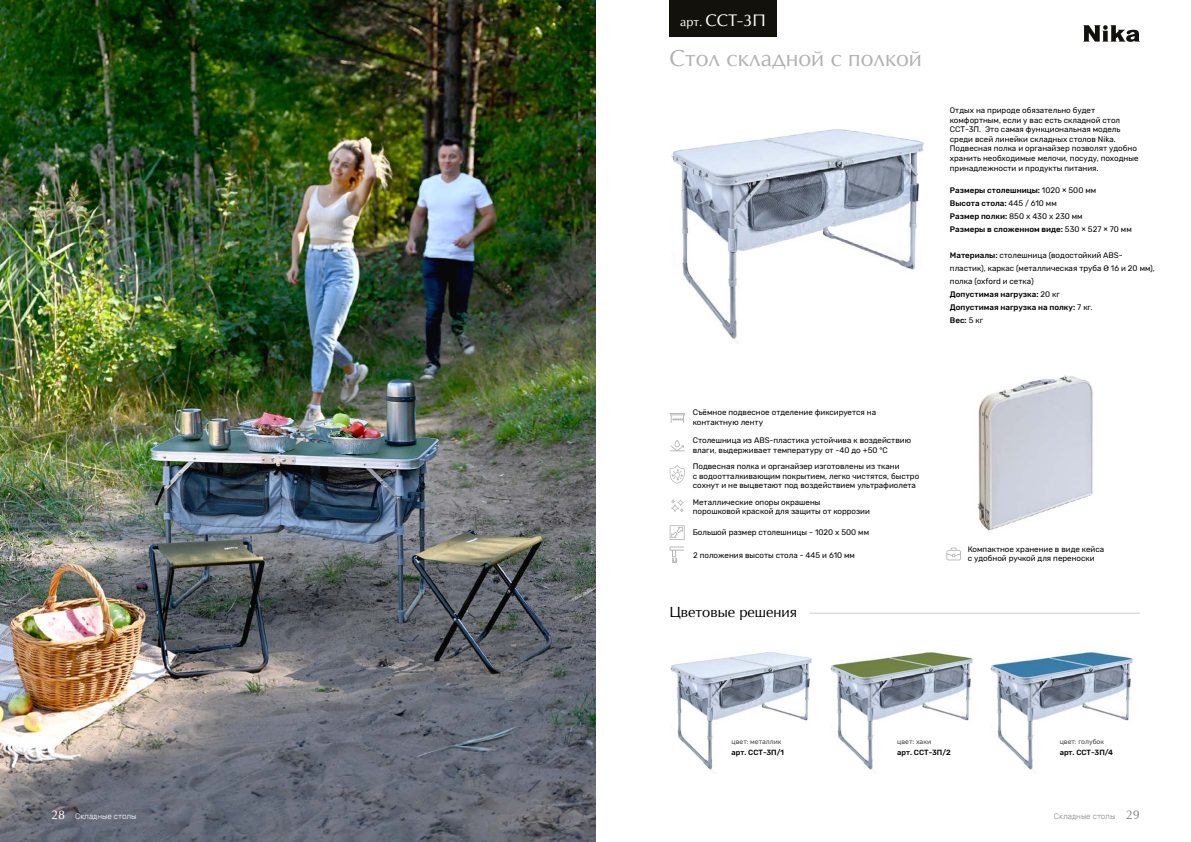
<style>
.page{position:relative;width:1191px;height:842px;background:#fff}
.page>*{position:absolute;margin:0;border:0;box-sizing:border-box;transform-origin:0 0}
.t1{font:22px "Opium New C";color:#b3b2b2}
.t2{font:16px "Opium New";color:#fff}
.t3{font:14px "Opium New C";color:#000}
.t4{font:8px/9.6px "Rubik";color:#000}
.t5{font:500 8px/13px "Rubik";color:#000}
.t6{font:300 8px "Rubik";color:#fff}
.t7{font:300 8px "Rubik";color:#878787}
.t8{font:500 7.5px "Rubik";color:#000}
.t9{font:6.8px "Rubik";color:#454444}
.s1{font-size:12px}
.s2{font-weight:400}
.s3{font-weight:500}
.s4{font-family:"Opium New C";font-weight:400;font-size:12px}
</style>
<div class="page">
<img style="left:0;top:0;width:595px;height:842px">
<img style="left:670px;top:652px;width:142px;height:119px">
<img style="left:990px;top:652px;width:142px;height:119px">
<img style="left:830px;top:652px;width:142px;height:119px">
<img style="left:671px;top:130px;width:252px;height:210px">
<img style="left:978px;top:375px;width:115px;height:156px">
<svg style="left:1083px;top:25px;width:57px;height:17px"></svg>
<div style="left:669px;top:0;width:107px;height:37px;background:#12110c"></div>
<hr style="left:809px;top:613px;width:331px;height:1px;background:#000">
<svg style="left:669px;top:440px;width:15px;height:11px"></svg>
<svg style="left:669px;top:465px;width:15px;height:19px"></svg>
<svg style="left:669px;top:525px;width:15px;height:15px"></svg>
<svg style="left:669px;top:546px;width:15px;height:17px"></svg>
<svg style="left:671px;top:499px;width:13px;height:13px"></svg>
<svg style="left:946px;top:547px;width:15px;height:13px"></svg>
<svg style="left:670px;top:413px;width:15px;height:10px"></svg>
<h2 class="t2" style="left:680px;top:11px;width:87px"><span class="s1">арт.</span> ССТ-3П</h2>
<h1 class="t1" style="left:669px;top:44px;width:254px">Стол складной с полкой</h1>
<p class="t4" style="left:950px;top:106px;width:190px">Отдых на природе обязательно будет комфортным, если у вас есть складной стол ССТ-3П. Это самая функциональная модель среди всей линейки складных столов Nika.<br>Подвесная полка и органайзер позволят удобно хранить необходимые мелочи, посуду, походные принадлежности и продукты питания.</p>
<p class="t5" style="left:950px;top:184px;width:183px">Размеры столешницы: <span class="s2">1020 × 500 мм<br></span>Высота стола: <span class="s2">445 / 610 мм<br></span>Размер полки: <span class="s2">850 х 430 х 230 мм<br></span>Размеры в сложенном виде: <span class="s2">530 × 527 × 70 мм</span></p>
<p class="t4" style="left:950px;top:249px;width:206px;line-height:13px"><span class="s3">Материалы:</span> столешница (водостойкий ABS&shy;пластик), каркас (металлическая труба Ø 16 и 20 мм), полка (oxford и сетка)<br><span class="s3">Допустимая нагрузка:</span> 20 кг<br><span class="s3">Допустимая нагрузка на полку:</span> 7 кг.<br><span class="s3">Вес:</span> 5 кг</p>
<p class="t4" style="left:693px;top:408px;width:185px">Съёмное подвесное отделение фиксируется на контактную ленту</p>
<p class="t4" style="left:693px;top:436px;width:220px">Столешница из АBS-пластика устойчива к воздействию влаги, выдерживает температуру от -40 до +50 °С</p>
<p class="t4" style="left:693px;top:462px;width:228px">Подвесная полка и органайзер изготовлены из ткани<br>с водоотталкивающим покрытием, легко чистятся, быстро сохнут и не выцветают под воздействием ультрафиолета</p>
<p class="t4" style="left:693px;top:497px;width:179px">Металлические опоры окрашены порошковой краской для защиты от коррозии</p>
<p class="t4" style="left:693px;top:528px;width:178px">Большой размер столешницы - 1020 х 500 мм</p>
<p class="t4" style="left:693px;top:551px;width:163px">2 положения высоты стола - 445 и 610 мм</p>
<h3 class="t3" style="left:669px;top:603px;width:129px">Цветовые решения</h3>
<p class="t4" style="left:967px;top:544px;width:138px">Компактное хранение в виде кейса с удобной ручкой для переноски</p>
<p class="t9" style="left:731px;top:738px;width:51px">цвет: металлик</p>
<p class="t8" style="left:731px;top:748px;width:54px">арт. ССТ-3П/1</p>
<p class="t9" style="left:897px;top:738px;width:35px">цвет: хаки</p>
<p class="t8" style="left:897px;top:748px;width:55px">арт. ССТ-3П/2</p>
<p class="t9" style="left:1059px;top:738px;width:46px">цвет: голубок</p>
<p class="t8" style="left:1059px;top:748px;width:55px">арт. ССТ-3П/4</p>
<p class="t6" style="left:51px;top:812px;width:87px"><span class="s4">28</span> Складные столы</p>
<p class="t7" style="left:1054px;top:812px;width:88px">Складные столы <span class="s4">29</span></p>
</div>
